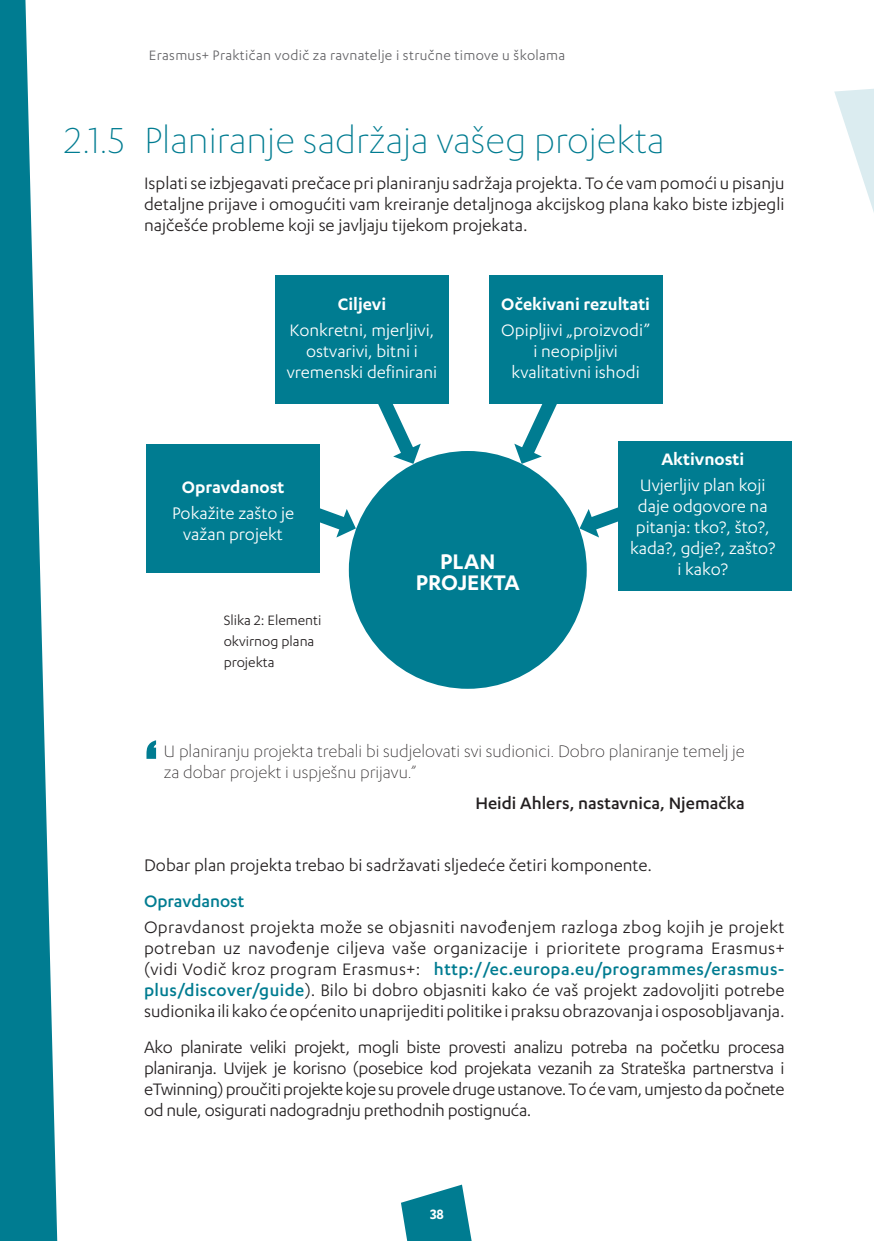
<style>
.page{position:relative;width:874px;height:1241px;background:#fff}
.page>*{position:absolute;margin:0;border:0;box-sizing:border-box;transform-origin:0 0}
.t1{font:72.45px "Impact";color:#007c91}
.t2{font:300 42px "Karbon";color:#007c91}
.t3{font:600 24.5px/21px "Karbon";color:#fff;text-align:center}
.t4{font:19.25px/21px "Karbon";color:#231f20;text-align:justify}
.t5{font:19.25px/21px "Karbon";color:#fff;text-align:center}
.t6{font:300 19.25px/21px "Karbon";color:#231f20}
.t7{font:600 19.25px "Karbon";color:#fff}
.t8{font:500 19.25px "Karbon";color:#231f20}
.t9{font:500 19.25px "Karbon";color:#007c91}
.t10{font:15.75px "Karbon";letter-spacing:.02em;color:#636366}
.t11{font:15.75px/21px "Karbon";color:#231f20}
.t12{font:600 15.75px "Karbon";color:#fff}
.s1{font-weight:500;color:#007c91}
</style>
<div class="page">
<div style="left:348px;top:451px;width:238px;height:237px;background:#007c91;border-radius:50%"></div>
<div style="left:275px;top:275px;width:173px;height:128px;background:#007c91"></div>
<div style="left:488px;top:275px;width:174px;height:128px;background:#007c91"></div>
<div style="left:146px;top:444px;width:174px;height:129px;background:#007c91"></div>
<div style="left:617px;top:441px;width:174px;height:150px;background:#007c91"></div>
<svg style="left:514px;top:403px;width:53px;height:61px"></svg>
<svg style="left:367px;top:403px;width:53px;height:61px"></svg>
<svg style="left:320px;top:508px;width:35px;height:29px"></svg>
<svg style="left:579px;top:489px;width:39px;height:48px"></svg>
<svg style="left:834px;top:89px;width:39px;height:120px"></svg>
<svg style="left:0;top:0;width:58px;height:1240px;fill:#007c91"></svg>
<svg style="left:401px;top:1184px;width:71px;height:56px"></svg>
<p class="t10" style="left:149px;top:47px;width:417px">Erasmus+ Praktičan vodič za ravnatelje i stručne timove u školama</p>
<h2 class="t2" style="left:64px;top:117px;width:601px">2.1.5 Planiranje sadržaja vašeg projekta</h2>
<p class="t4" style="left:144px;top:172px;width:641px">Isplati se izbjegavati prečace pri planiranju sadržaja projekta. To će vam pomoći u pisanju detaljne prijave i omogućiti vam kreiranje detaljnoga akcijskog plana kako biste izbjegli najčešće probleme koji se javljaju tijekom projekata.</p>
<p class="t7" style="left:337px;top:293px;width:50px">Ciljevi</p>
<p class="t5" style="left:286px;top:319px;width:152px">Konkretni, mjerljivi, ostvarivi, bitni i vremenski definirani</p>
<p class="t7" style="left:501px;top:293px;width:150px">Očekivani rezultati</p>
<p class="t5" style="left:501px;top:319px;width:150px">Opipljivi „proizvodi” i neopipljivi kvalitativni ishodi</p>
<p class="t7" style="left:182px;top:476px;width:104px">Opravdanost</p>
<p class="t5" style="left:172px;top:502px;width:124px">Pokažite zašto je važan projekt</p>
<p class="t11" style="left:223px;top:608px;width:99px">Slika 2: Elementi okvirnog plana projekta</p>
<p class="t3" style="left:415px;top:550px;width:105px">PLAN<br>PROJEKTA</p>
<p class="t7" style="left:661px;top:448px;width:84px">Aktivnosti</p>
<p class="t5" style="left:629px;top:474px;width:147px">Uvjerljiv plan koji daje odgovore na pitanja: tko?, što?, kada?, gdje?, zašto? i kako?</p>
<h1 class="t1" style="left:145px;top:712px;width:14px">‘</h1>
<p class="t6" style="left:164px;top:740px;width:582px">U planiranju projekta trebali bi sudjelovati svi sudionici. Dobro planiranje temelj je za dobar projekt i uspješnu prijavu.”</p>
<p class="t8" style="left:475px;top:792px;width:271px">Heidi Ahlers, nastavnica, Njemačka</p>
<p class="t4" style="left:144px;top:854px;width:509px">Dobar plan projekta trebao bi sadržavati sljedeće četiri komponente.</p>
<p class="t9" style="left:144px;top:890px;width:102px">Opravdanost</p>
<p class="t4" style="left:144px;top:916px;width:642px">Opravdanost projekta može se objasniti navođenjem razloga zbog kojih je projekt potreban uz navođenje ciljeva vaše organizacije i prioritete programa Erasmus+ (vidi Vodič kroz program Erasmus+: <span class="s1">http://ec.europa.eu/programmes/erasmus&shy;plus/discover/guide</span>). Bilo bi dobro objasniti kako će vaš projekt zadovoljiti potrebe sudionika ili kako će općenito unaprijediti politike i praksu obrazovanja i osposobljavanja.</p>
<p class="t4" style="left:144px;top:1035px;width:641px">Ako planirate veliki projekt, mogli biste provesti analizu potreba na početku procesa planiranja. Uvijek je korisno (posebice kod projekata vezanih za Strateška partnerstva i eTwinning) proučiti projekte koje su provele druge ustanove. To će vam, umjesto da počnete od nule, osigurati nadogradnju prethodnih postignuća.</p>
<p class="t12" style="left:430px;top:1204px;width:15px">38</p>
</div>
